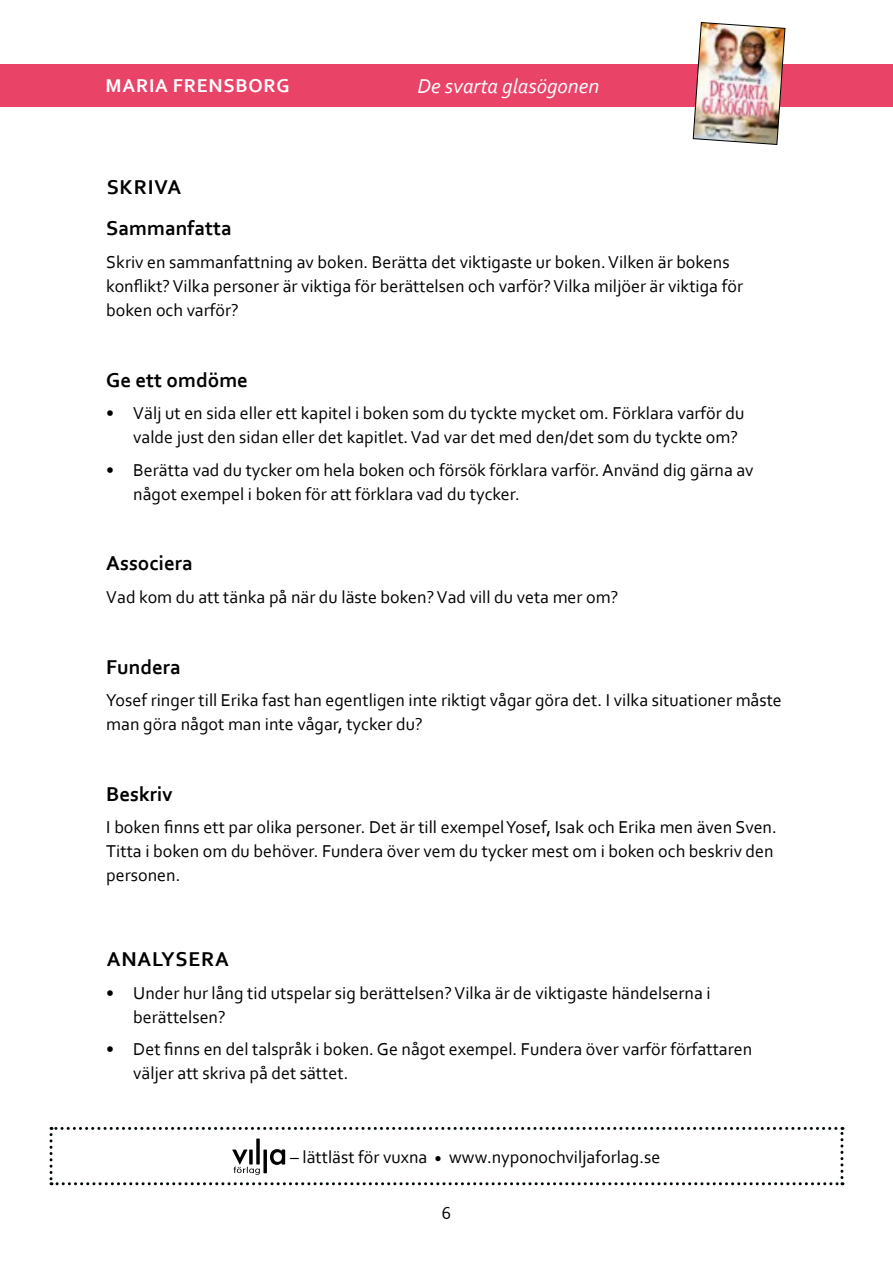
<style>
.page{position:relative;width:893px;height:1263px;background:#fff}
.page>*{position:absolute;margin:0;border:0;box-sizing:border-box;transform-origin:0 0}
.t1{font:700 21px/41px "Corbel";color:#000}
.t2{font:italic 21px "Corbel";color:#fff}
.t3{font:700 21px "Corbel";letter-spacing:.04em;color:#000}
.t4{font:700 19.5px "Corbel";letter-spacing:.04em;color:#fff}
.t5{font:18px/24px "Corbel";color:#000}
</style>
<div class="page">
<div style="left:0;top:64px;width:893px;height:42px;background:#e94368"></div>
<img style="left:693px;top:22px;width:92px;height:123px">
<svg style="left:50px;top:1127px;width:793px;height:58px"></svg>
<p class="t4" style="left:106px;top:74px;width:186px">MARIA FRENSBORG</p>
<p class="t2" style="left:417px;top:73px;width:183px">De svarta glasögonen</p>
<p class="t1" style="left:106px;top:166px;width:127px">SKRIVA<br>Sammanfatta</p>
<p class="t5" style="left:106px;top:249px;width:638px">Skriv en sammanfattning av boken. Berätta det viktigaste ur boken. Vilken är bokens konflikt? Vilka personer är viktiga för berättelsen och varför? Vilka miljöer är viktiga för boken och varför?</p>
<p class="t1" style="left:106px;top:359px;width:143px">Ge ett omdöme</p>
<p class="t5" style="left:133px;top:401px;width:613px;text-indent:-27px">• Välj ut en sida eller ett kapitel i boken som du tyckte mycket om. Förklara varför du valde just den sidan eller det kapitlet. Vad var det med den/det som du tyckte om?</p>
<p class="t5" style="left:133px;top:457px;width:622px;text-indent:-27px">• Berätta vad du tycker om hela boken och försök förklara varför. Använd dig gärna av något exempel i boken för att förklara vad du tycker.</p>
<p class="t1" style="left:106px;top:542px;width:88px">Associera</p>
<p class="t5" style="left:106px;top:584px;width:514px">Vad kom du att tänka på när du läste boken? Vad vill du veta mer om?</p>
<p class="t1" style="left:106px;top:646px;width:76px">Fundera</p>
<p class="t5" style="left:106px;top:688px;width:677px">Yosef ringer till Erika fast han egentligen inte riktigt vågar göra det. I vilka situationer måste man göra något man inte vågar, tycker du?</p>
<p class="t1" style="left:106px;top:773px;width:68px">Beskriv</p>
<p class="t5" style="left:106px;top:815px;width:672px">I boken finns ett par olika personer. Det är till exempel Yosef, Isak och Erika men även Sven.<br>Titta i boken om du behöver. Fundera över vem du tycker mest om i boken och beskriv den personen.</p>
<p class="t3" style="left:107px;top:946px;width:124px">ANALYSERA</p>
<p class="t5" style="left:133px;top:980px;width:579px;text-indent:-27px">• Under hur lång tid utspelar sig berättelsen? Vilka är de viktigaste händelserna i berättelsen?</p>
<p class="t5" style="left:133px;top:1037px;width:620px;text-indent:-27px">• Det finns en del talspråk i boken. Ge något exempel. Fundera över varför författaren väljer att skriva på det sättet.</p>
<p class="t5" style="left:290px;top:1144px;width:372px">– lättläst för vuxna <sub>•</sub> www.nyponochviljaforlag.se</p>
<p class="t5" style="left:442px;top:1200px;width:11px">6</p>
</div>
